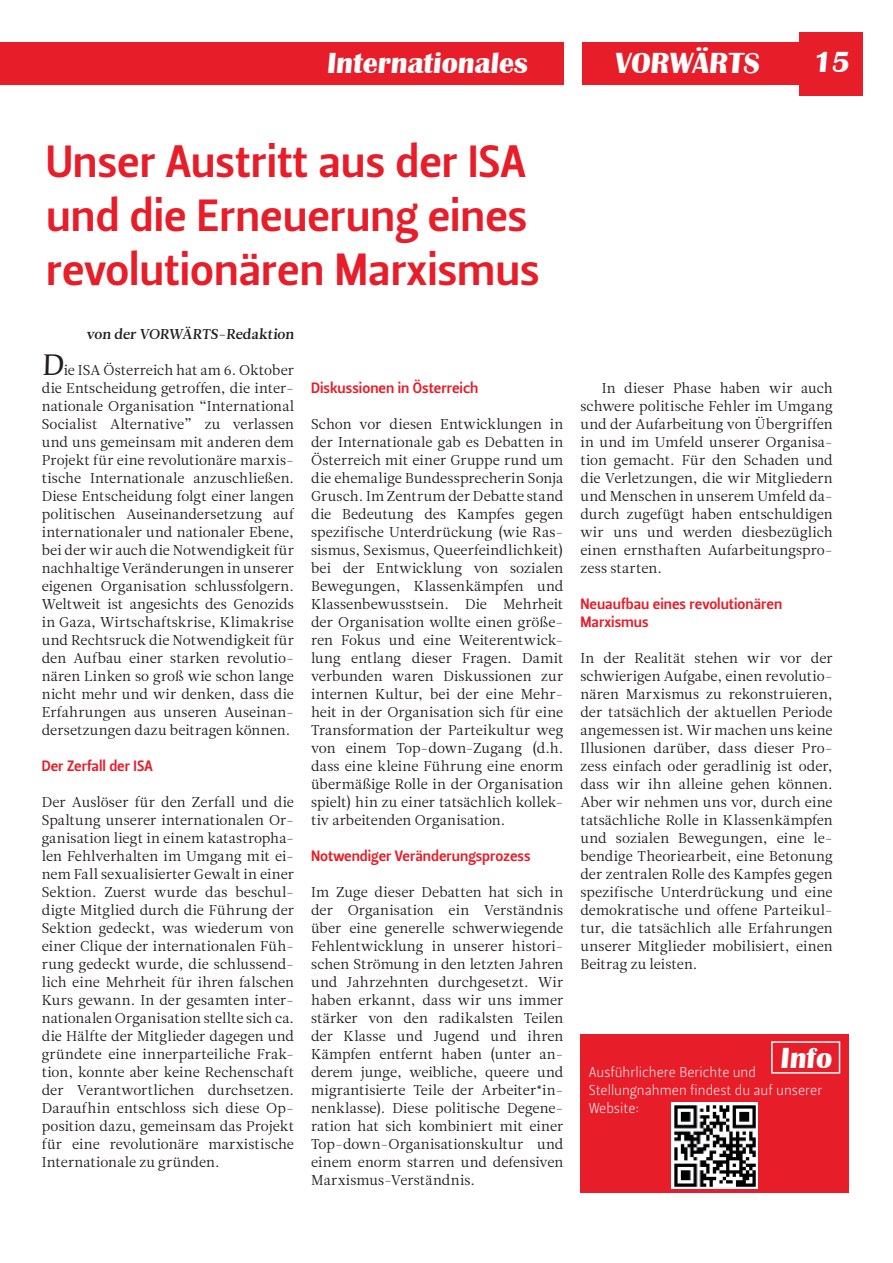
<style>
.page{position:relative;width:893px;height:1263px;background:#fff}
.page>*{position:absolute;margin:0;border:0;box-sizing:border-box;transform-origin:0 0}
.t1{font:45px/54px "Leitura Sans Grot 3";color:#e71e29}
.t2{font:700 30px "Britannic";color:#fff}
.t3{font:15px/18px "Leitura Sans Grot 3";color:#e71e29}
.t4{font:14.25px/18px "Leitura News Roman 1";color:#231f20;text-align:justify}
.t5{font:14.25px/18px "Leitura Sans Grot 1";color:#fff}
.t6{font:14.25px "Leitura News Roman 3";color:#231f20}
.s1{font-family:"Constantia";font-size:30px}
</style>
<div class="page">
<div style="left:0;top:42px;width:799px;height:43px;background:#e71e29"></div>
<div style="left:799px;top:32px;width:64px;height:64px;background:#e71e29"></div>
<div style="left:564px;top:42px;width:17px;height:43px;background:#fff"></div>
<div style="left:580px;top:1034px;width:269px;height:158px;background:#e71e29"></div>
<div style="left:771px;top:1041px;width:69px;height:32px;border:2px solid #fff"></div>
<img style="left:672px;top:1102px;width:86px;height:86px">
<h2 class="t2" style="left:614px;top:47px;width:149px">VORWÄRTS</h2>
<h2 class="t2" style="left:326px;top:47px;width:205px">Internationales</h2>
<h2 class="t2" style="left:813px;top:46px;width:41px">15</h2>
<h1 class="t1" style="left:46px;top:136px;width:495px">Unser Austritt aus der ISA und die Erneuerung eines revolutionären Marxismus</h1>
<p class="t6" style="left:86px;top:327px;width:211px">von der VORWÄRTS-Redaktion</p>
<p class="t4" style="left:42px;top:362px;width:254px"><span class="s1">D</span>ie ISA Österreich hat am 6. Oktober die Entscheidung getroffen, die inter&shy;nationale Organisation “International Socialist Alternative” zu verlassen und uns gemeinsam mit anderen dem Projekt für eine revolutionäre marxis&shy;tische Internationale anzuschließen.<br>Diese Entscheidung folgt einer langen politischen Auseinandersetzung auf internationaler und nationaler Ebene, bei der wir auch die Notwendigkeit für nachhaltige Veränderungen in unserer eigenen Organisation schlussfolgern.<br>Weltweit ist angesichts des Genozids in Gaza, Wirtschaftskrise, Klimakrise und Rechtsruck die Notwendigkeit für den Aufbau einer starken revolutio&shy;nären Linken so groß wie schon lange nicht mehr und wir denken, dass die Erfahrungen aus unseren Auseinan&shy;dersetzungen dazu beitragen können.</p>
<p class="t3" style="left:42px;top:757px;width:112px">Der Zerfall der ISA</p>
<p class="t4" style="left:42px;top:794px;width:254px">Der Auslöser für den Zerfall und die Spaltung unserer internationalen Or&shy;ganisation liegt in einem katastropha&shy;len Fehlverhalten im Umgang mit ei&shy;nem Fall sexualisierter Gewalt in einer Sektion. Zuerst wurde das beschul&shy;digte Mitglied durch die Führung der Sektion gedeckt, was wiederum von einer Clique der internationalen Füh&shy;rung gedeckt wurde, die schlussend&shy;lich eine Mehrheit für ihren falschen Kurs gewann. In der gesamten inter&shy;nationalen Organisation stellte sich ca. die Hälfte der Mitglieder dagegen und gründete eine innerparteiliche Frak&shy;tion, konnte aber keine Rechenschaft der Verantwortlichen durchsetzen.<br>Daraufhin entschloss sich diese Op&shy;position dazu, gemeinsam das Projekt für eine revolutionäre marxistische Internationale zu gründen.</p>
<p class="t3" style="left:311px;top:379px;width:169px">Diskussionen in Österreich</p>
<p class="t4" style="left:311px;top:416px;width:254px">Schon vor diesen Entwicklungen in der Internationale gab es Debatten in Österreich mit einer Gruppe rund um die ehemalige Bundessprecherin Sonja Grusch. Im Zentrum der Debatte stand die Bedeutung des Kampfes gegen spezifische Unterdrückung (wie Ras&shy;sismus, Sexismus, Queerfeindlichkeit) bei der Entwicklung von sozialen Bewegungen, Klassenkämpfen und Klassenbewusstsein. Die Mehrheit der Organisation wollte einen größe&shy;ren Fokus und eine Weiterentwick&shy;lung entlang dieser Fragen. Damit verbunden waren Diskussionen zur internen Kultur, bei der eine Mehr&shy;heit in der Organisation sich für eine Transformation der Parteikultur weg von einem Top-down-Zugang (d.h. dass eine kleine Führung eine enorm übermäßige Rolle in der Organisation spielt) hin zu einer tatsächlich kollek&shy;tiv arbeitenden Organisation.</p>
<p class="t3" style="left:311px;top:847px;width:221px">Notwendiger Veränderungsprozess</p>
<p class="t4" style="left:311px;top:884px;width:254px">Im Zuge dieser Debatten hat sich in der Organisation ein Verständnis über eine generelle schwerwiegende Fehlentwicklung in unserer histori&shy;schen Strömung in den letzten Jahren und Jahrzehnten durchgesetzt. Wir haben erkannt, dass wir uns immer stärker von den radikalsten Teilen der Klasse und Jugend und ihren Kämpfen entfernt haben (unter an&shy;derem junge, weibliche, queere und migrantisierte Teile der Arbeiter*in&shy;nenklasse). Diese politische Degene&shy;ration hat sich kombiniert mit einer Top-down-Organisationskultur und einem enorm starren und defensiven Marxismus-Verständnis.</p>
<p class="t4" style="left:580px;top:380px;width:254px;text-indent:21px">In dieser Phase haben wir auch schwere politische Fehler im Umgang und der Aufarbeitung von Übergriffen in und im Umfeld unserer Organisa&shy;tion gemacht. Für den Schaden und die Verletzungen, die wir Mitgliedern und Menschen in unserem Umfeld da&shy;durch zugefügt haben entschuldigen wir uns und werden diesbezüglich einen ernsthaften Aufarbeitungspro&shy;zess starten.</p>
<p class="t3" style="left:580px;top:595px;width:203px">Neuaufbau eines revolutionären<br>Marxismus</p>
<p class="t4" style="left:580px;top:650px;width:254px">In der Realität stehen wir vor der schwierigen Aufgabe, einen revolutio&shy;nären Marxismus zu rekonstruieren, der tatsächlich der aktuellen Periode angemessen ist. Wir machen uns keine Illusionen darüber, dass dieser Pro&shy;zess einfach oder geradlinig ist oder, dass wir ihn alleine gehen können.<br>Aber wir nehmen uns vor, durch eine tatsächliche Rolle in Klassenkämpfen und sozialen Bewegungen, eine le&shy;bendige Theoriearbeit, eine Betonung der zentralen Rolle des Kampfes gegen spezifische Unterdrückung und eine demokratische und offene Parteikul&shy;tur, die tatsächlich alle Erfahrungen unserer Mitglieder mobilisiert, einen Beitrag zu leisten.</p>
<h2 class="t2" style="left:780px;top:1042px;width:56px">Info</h2>
<p class="t5" style="left:589px;top:1064px;width:235px">Ausführlichere Berichte und<br>Stellungnahmen findest du auf unserer<br>Website:</p>
</div>
